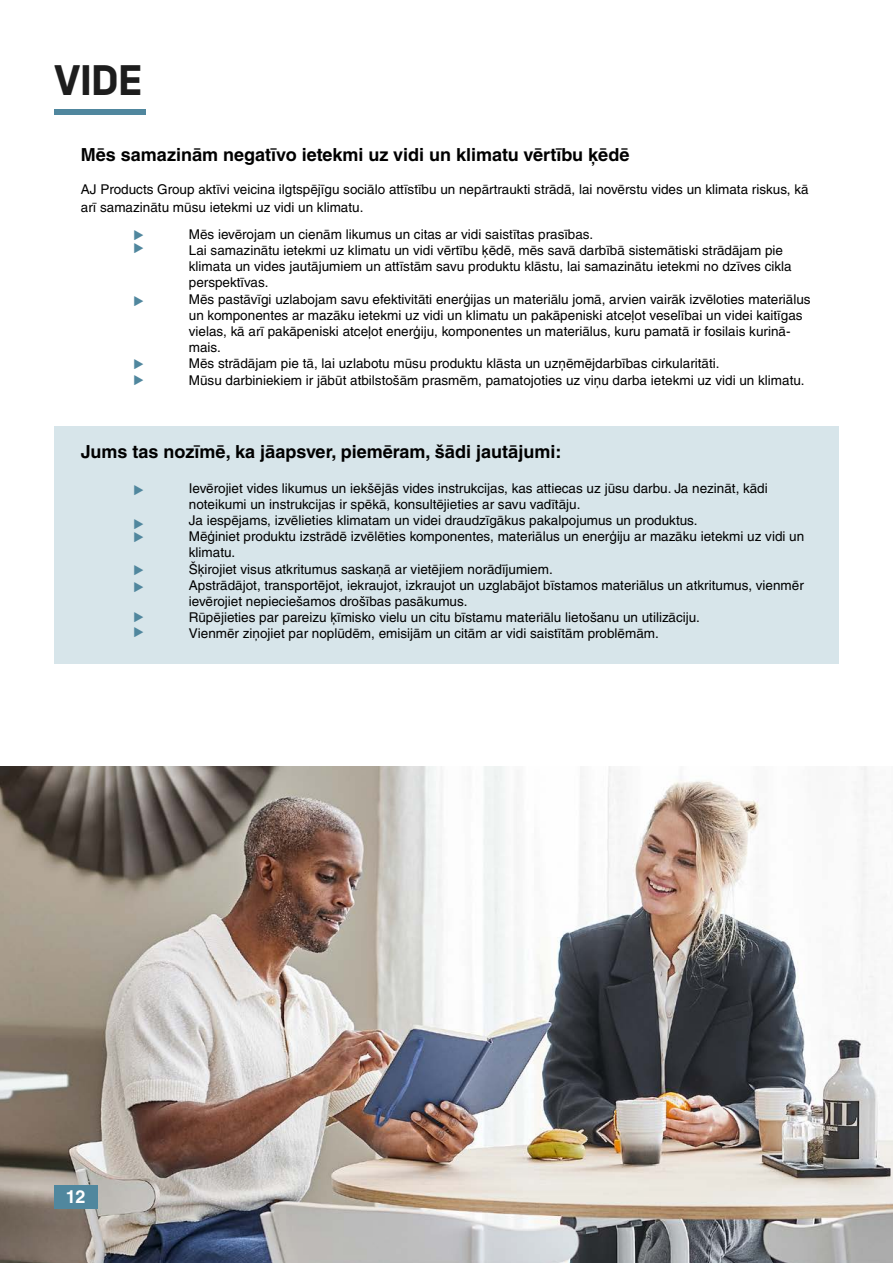
<style>
.page{position:relative;width:893px;height:1263px;background:#fff}
.page>*{position:absolute;margin:0;border:0;box-sizing:border-box;transform-origin:0 0}
.t1{font:700 45.45px "Halvar AJP Mittel";color:#1d1d1d}
.t2{font:700 18px "Helvetica AJ";color:#000}
.t3{font:700 18px "Helvetica AJ";color:#fff}
.t4{font:700 14.85px/12.5px "Halvar AJP Mittel";color:#50879e}
.t5{font:13.5px/16.2px "Helvetica AJ";color:#000}
</style>
<div class="page">
<img style="left:0;top:766px;width:893px;height:497px">
<div style="left:54px;top:1185px;width:43px;height:24px;background:#50879e"></div>
<div style="left:54px;top:426px;width:785px;height:238px;background:#d7e5ea"></div>
<div style="left:54px;top:109px;width:91px;height:6px;background:#50879e"></div>
<h1 class="t1" style="left:54px;top:52px;width:90px">VIDE</h1>
<h2 class="t2" style="left:81px;top:143px;width:550px">Mēs samazinām negatīvo ietekmi uz vidi un klimatu vērtību ķēdē</h2>
<p class="t5" style="left:81px;top:180px;width:729px;line-height:18px">AJ Products Group aktīvi veicina ilgtspējīgu sociālo attīstību un nepārtraukti strādā, lai novērstu vides un klimata riskus, kā arī samazinātu mūsu ietekmi uz vidi un klimatu.</p>
<p class="t5" style="left:189px;top:226px;width:623px">Mēs ievērojam un cienām likumus un citas ar vidi saistītas prasības.<br>Lai samazinātu ietekmi uz klimatu un vidi vērtību ķēdē, mēs savā darbībā sistemātiski strādājam pie klimata un vides jautājumiem un attīstām savu produktu klāstu, lai samazinātu ietekmi no dzīves cikla perspektīvas.<br>Mēs pastāvīgi uzlabojam savu efektivitāti enerģijas un materiālu jomā, arvien vairāk izvēloties materiālus un komponentes ar mazāku ietekmi uz vidi un klimatu un pakāpeniski atceļot veselībai un videi kaitīgas vielas, kā arī pakāpeniski atceļot enerģiju, komponentes un materiālus, kuru pamatā ir fosilais kurinā&shy;mais.<br>Mēs strādājam pie tā, lai uzlabotu mūsu produktu klāsta un uzņēmējdarbības cirkularitāti.<br>Mūsu darbiniekiem ir jābūt atbilstošām prasmēm, pamatojoties uz viņu darba ietekmi uz vidi un klimatu.</p>
<p class="t4" style="left:132px;top:229px;width:15px">▶ ▶</p>
<p class="t4" style="left:132px;top:294px;width:15px">▶</p>
<p class="t4" style="left:132px;top:356px;width:15px;line-height:15.9px">▶ ▶</p>
<h2 class="t2" style="left:81px;top:441px;width:482px">Jums tas nozīmē, ka jāapsver, piemēram, šādi jautājumi:</h2>
<p class="t5" style="left:189px;top:480px;width:617px">Ievērojiet vides likumus un iekšējās vides instrukcijas, kas attiecas uz jūsu darbu. Ja nezināt, kādi noteikumi un instrukcijas ir spēkā, konsultējieties ar savu vadītāju.<br>Ja iespējams, izvēlieties klimatam un videi draudzīgākus pakalpojumus un produktus.<br>Mēģiniet produktu izstrādē izvēlēties komponentes, materiālus un enerģiju ar mazāku ietekmi uz vidi un klimatu.<br>Šķirojiet visus atkritumus saskaņā ar vietējiem norādījumiem.<br>Apstrādājot, transportējot, iekraujot, izkraujot un uzglabājot bīstamos materiālus un atkritumus, vienmēr ievērojiet nepieciešamos drošības pasākumus.<br>Rūpējieties par pareizu ķīmisko vielu un citu bīstamu materiālu lietošanu un utilizāciju.<br>Vienmēr ziņojiet par noplūdēm, emisijām un citām ar vidi saistītām problēmām.</p>
<p class="t4" style="left:132px;top:483px;width:15px">▶</p>
<p class="t4" style="left:132px;top:517px;width:15px">▶ ▶</p>
<p class="t4" style="left:132px;top:561px;width:15px;line-height:16.6px">▶ ▶</p>
<p class="t4" style="left:132px;top:610px;width:15px">▶</p>
<p class="t4" style="left:132px;top:626px;width:15px">▶</p>
<h2 class="t3" style="left:66px;top:1186px;width:21px">12</h2>
</div>
